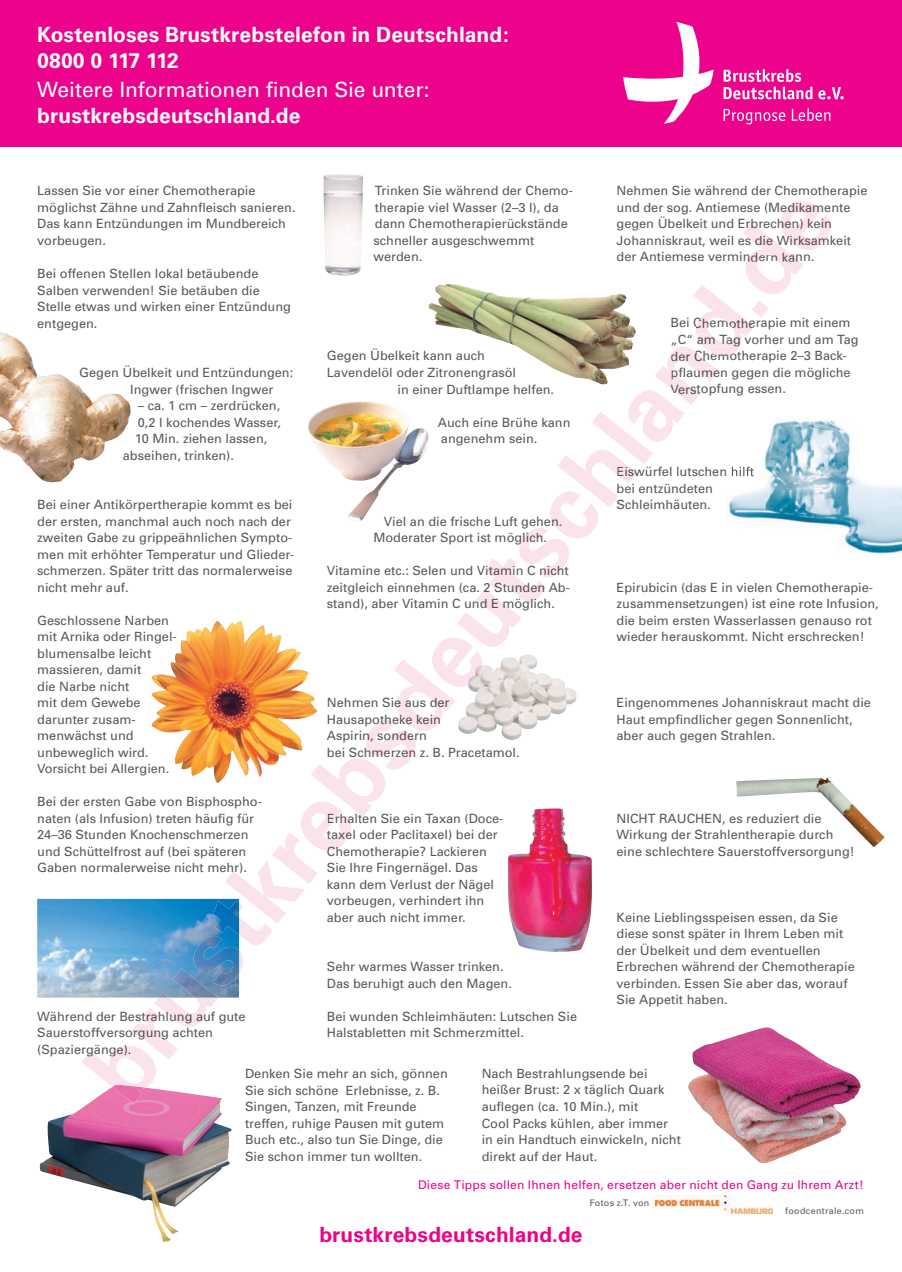
<style>
.page{position:relative;width:902px;height:1272px;background:#fff}
.page>*{position:absolute;margin:0;border:0;box-sizing:border-box;transform-origin:0 0}
.t1{font:700 21px/25.5px "Univers CE";letter-spacing:.005em;color:#fff}
.t2{font:21px "Univers";letter-spacing:-.005em;color:#fff}
.t3{font:700 21px "Univers CE";letter-spacing:.005em;color:#ed028c}
.t4{font:12.75px/16.5px "Univers";color:#57585a}
.t5{font:12.75px/16.5px "Univers";color:#584d53}
.t6{font:12px "Univers";letter-spacing:.02em;color:#ed028c}
.t7{font:9px "Univers";letter-spacing:.03em;color:#57585a}
</style>
<div class="page">
<div style="left:0;top:0;width:901px;height:146px;background:#ed028c"></div>
<svg style="left:723px;top:109px;width:62px;height:15px"></svg>
<svg style="left:791px;top:108px;width:39px;height:13px"></svg>
<svg style="left:623px;top:22px;width:90px;height:102px"></svg>
<svg style="left:723px;top:69px;width:89px;height:30px"></svg>
<svg style="left:818px;top:87px;width:25px;height:12px"></svg>
<img style="left:655px;top:1195px;width:117px;height:18px">
<img style="left:151px;top:621px;width:74px;height:162px">
<img style="left:40px;top:1094px;width:123px;height:147px">
<img style="left:831px;top:420px;width:70px;height:135px">
<img style="left:688px;top:1027px;width:172px;height:136px">
<img style="left:37px;top:898px;width:202px;height:99px">
<img style="left:0;top:331px;width:131px;height:151px">
<img style="left:323px;top:174px;width:40px;height:27px">
<img style="left:831px;top:782px;width:53px;height:65px">
<img style="left:213px;top:900px;width:12px;height:34px">
<svg style="left:225px;top:201px;width:606px;height:772px"></svg>
<img style="left:191px;top:936px;width:48px;height:49px">
<img style="left:158px;top:968px;width:60px;height:29px">
<svg style="left:81px;top:997px;width:137px;height:90px"></svg>
<img style="left:112px;top:1084px;width:33px;height:19px">
<h1 class="t1" style="left:37px;top:23px;width:473px">Kostenloses Brustkrebstelefon in Deutschland:<br>0800 0 117 112</h1>
<h1 class="t2" style="left:37px;top:78px;width:394px">Weitere Informationen finden Sie unter:</h1>
<h1 class="t1" style="left:37px;top:103px;width:265px">brustkrebsdeutschland.de</h1>
<p class="t4" style="left:37px;top:183px;width:260px">Lassen Sie vor einer Chemotherapie möglichst Zähne und Zahnfleisch sanieren.<br>Das kann Entzündungen im Mundbereich vorbeugen.</p>
<p class="t4" style="left:37px;top:265px;width:255px">Bei offenen Stellen lokal betäubende<br>Salben verwenden! Sie betäuben die<br>Stelle etwas und wirken einer Entzündung entgegen.</p>
<p class="t4" style="left:130px;top:364px;width:164px;text-indent:-51px">Gegen Übelkeit und Entzündungen:<br>Ingwer (frischen Ingwer</p>
<p class="t4" style="left:138px;top:397px;width:144px">– ca. 1 cm – zerdrücken,</p>
<p class="t4" style="left:138px;top:414px;width:145px">0,2 l kochendes Wasser,</p>
<p class="t4" style="left:135px;top:430px;width:134px">10 Min. ziehen lassen,</p>
<p class="t4" style="left:123px;top:447px;width:113px">abseihen, trinken).</p>
<p class="t4" style="left:37px;top:496px;width:258px">Bei einer Antikörpertherapie kommt es bei der ersten, manchmal auch noch nach der zweiten Gabe zu grippeähnlichen Sympto&shy;men mit erhöhter Temperatur und Glieder&shy;schmerzen. Später tritt das normalerweise nicht mehr auf.</p>
<p class="t4" style="left:37px;top:612px;width:141px">Geschlossene Narben mit Arnika oder Ringel&shy;blumensalbe leicht massieren, damit<br>die Narbe nicht<br>mit dem Gewebe darun ter zusam&shy;menwächst und unbeweglich wird.<br>Vorsicht bei Allergien.</p>
<p class="t4" style="left:37px;top:793px;width:226px">Bei der ersten Gabe von Bisphospho&shy;naten (als Infusion) treten häufig für 24–36 Stunden Knochenschmerzen und Schüttelfrost auf (bei späteren</p>
<p class="t5" style="left:37px;top:859px;width:211px">Gaben normalerweise nicht mehr).</p>
<p class="t5" style="left:37px;top:1008px;width:210px">Während der Bestrahlung auf gute<br>Sauerstoffversorgung achten (Spaziergänge).</p>
<p class="t4" style="left:373px;top:183px;width:201px">Trinken Sie während der Chemo&shy;therapie viel Wasser (2–3 l), da dann Chemotherapierückstände schneller ausgeschwemmt werden.</p>
<p class="t4" style="left:327px;top:348px;width:159px">Gegen Übelkeit kann auch</p>
<p class="t4" style="left:327px;top:364px;width:191px">Lavendelöl oder Zitronengrasöl</p>
<p class="t4" style="left:397px;top:381px;width:158px">in einer Duftlampe helfen.</p>
<p class="t4" style="left:438px;top:414px;width:134px">Auch eine Brühe kann angenehm sein.</p>
<p class="t5" style="left:373px;top:513px;width:190px;text-indent:10px">Viel an die frische Luft gehen.<br>Moderater Sport ist möglich.</p>
<p class="t5" style="left:327px;top:562px;width:244px;text-align:justify">Vitamine etc.: Selen und Vitamin C nicht zeitgleich einnehmen (ca. 2 Stunden Ab&shy;stand), aber Vitamin C und E möglich.</p>
<p class="t5" style="left:327px;top:694px;width:194px">Nehmen Sie aus der<br>Hausapotheke kein<br>Aspirin, sondern<br>bei Schmerzen z. B. Pracetamol.</p>
<p class="t5" style="left:327px;top:810px;width:178px">Erhalten Sie ein Taxan (Doce&shy;taxel oder Paclitaxel) bei der<br>Chemotherapie? Lackieren</p>
<p class="t4" style="left:327px;top:859px;width:169px">Sie Ihre Fingernägel. Das kann dem Verlust der Nägel vorbeugen, verhindert ihn aber auch nicht immer.</p>
<p class="t4" style="left:327px;top:958px;width:186px">Sehr warmes Wasser trinken.<br>Das beruhigt auch den Magen.</p>
<p class="t4" style="left:327px;top:1008px;width:252px">Bei wunden Schleimhäuten: Lutschen Sie<br>Halstabletten mit Schmerzmittel.</p>
<p class="t4" style="left:616px;top:183px;width:252px">Nehmen Sie während der Chemotherapie</p>
<p class="t5" style="left:616px;top:199px;width:236px">und der sog. Antiemese (Medikamente gegen Übelkeit und Erbrechen) kein Johanniskraut, weil es die Wirksamkeit der Antiemese vermindern kann.</p>
<p class="t5" style="left:670px;top:315px;width:189px">Bei Chemotherapie mit einem „C“ am Tag vorher und am Tag der Chemotherapie 2–3 Back&shy;pflaumen gegen die mögliche<br>Verstopfung essen.</p>
<p class="t5" style="left:616px;top:463px;width:139px">Eiswürfel lutschen hilft bei entzündeten</p>
<p class="t4" style="left:616px;top:496px;width:96px">Schleimhäuten.</p>
<p class="t4" style="left:616px;top:579px;width:264px">Epirubicin (das E in vielen Chemotherapie&shy;zusammensetzungen) ist eine rote Infusion, die beim ersten Wasserlassen genauso rot wieder herauskommt. Nicht erschrecken!</p>
<p class="t4" style="left:616px;top:694px;width:256px">Eingenommenes Johanniskraut macht die<br>Haut empfindlicher gegen Sonnenlicht, aber auch gegen Strahlen.</p>
<p class="t4" style="left:616px;top:810px;width:240px">NICHT RAUCHEN, es reduziert die<br>Wirkung der Strahlentherapie durch eine schlechtere Sauerstoffversorgung!</p>
<p class="t4" style="left:616px;top:909px;width:240px">Keine Lieblingsspeisen essen, da Sie diese sonst später in Ihrem Leben mit der Übelkeit und dem eventuellen Erbrechen während der Chemotherapie verbinden. Essen Sie aber das, worauf Sie Appetit haben.</p>
<p class="t4" style="left:245px;top:1065px;width:204px">Denken Sie mehr an sich, gönnen<br>Sie sich schöne Erlebnisse, z. B.<br>Singen, Tanzen, mit Freunde treffen, ruhige Pausen mit gutem<br>Buch etc., also tun Sie Dinge, die<br>Sie schon immer tun wollten.</p>
<p class="t4" style="left:481px;top:1065px;width:201px">Nach Bestrahlungsende bei heißer Brust: 2 x täglich Quark auflegen (ca. 10 Min.), mit<br>Cool Packs kühlen, aber immer in ein Handtuch einwickeln, nicht direkt auf der Haut.</p>
<p class="t6" style="left:418px;top:1177px;width:447px">Diese Tipps sollen Ihnen helfen, ersetzen aber nicht den Gang zu Ihrem Arzt!</p>
<p class="t7" style="left:589px;top:1197px;width:61px">Fotos z.T. von</p>
<p class="t7" style="left:785px;top:1205px;width:80px">foodcentrale.com</p>
<h1 class="t3" style="left:319px;top:1221px;width:265px">brustkrebsdeutschland.de</h1>
</div>
